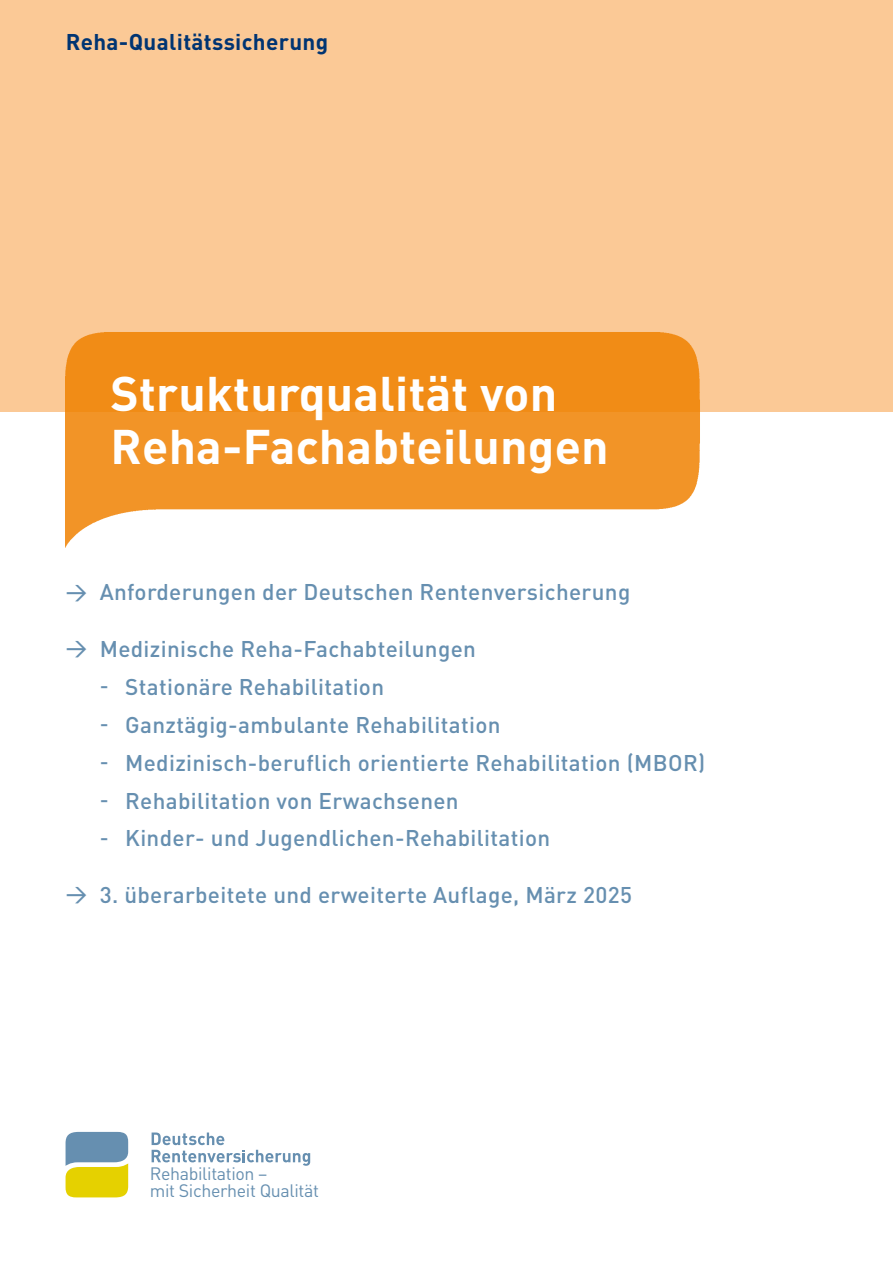
<style>
.page{position:relative;width:893px;height:1263px;background:#fff}
.page>*{position:absolute;margin:0;border:0;box-sizing:border-box;transform-origin:0 0}
.t1{font:700 48px/52.5px "DIN Pro DR Vp";letter-spacing:.005em;color:#fff}
.t2{font:500 22.5px "DIN Pro DR Vp";letter-spacing:.015em;color:#668fb0}
.t3{font:700 22.5px "DIN Pro DR Vp";letter-spacing:.015em;color:#003472}
.t4{font:17.85px/17.9px "DIN";letter-spacing:-.02em;color:#668fb0}
.s1{font-size:21px}
</style>
<div class="page">
<div style="left:0;top:0;width:893px;height:411px;background:#fbc996"></div>
<img style="left:66px;top:332px;width:694px;height:215px">
<svg style="left:66px;top:1132px;width:62px;height:65px;background:#adb767"></svg>
<svg style="left:152px;top:1132px;width:158px;height:34px"></svg>
<p class="t3" style="left:66px;top:27px;width:264px">Reha-Qualitätssicherung</p>
<h1 class="t1" style="left:111px;top:366px;width:500px">Strukturqualität von<br>Reha-Fachabteilungen</h1>
<p class="t2" style="left:66px;top:578px;width:566px"><span class="s1">&gt;</span> Anforderungen der Deutschen Rentenversicherung</p>
<p class="t2" style="left:66px;top:634px;width:412px"><span class="s1">&gt;</span> Medizinische Reha-Fachabteilungen</p>
<p class="t2" style="left:100px;top:672px;width:286px"><span class="s1">-</span> Stationäre Rehabilitation</p>
<p class="t2" style="left:100px;top:710px;width:402px"><span class="s1">-</span> Ganztägig-ambulante Rehabilitation</p>
<p class="t2" style="left:100px;top:748px;width:607px"><span class="s1">-</span> Medizinisch-beruflich orientierte Rehabilitation (MBOR)</p>
<p class="t2" style="left:100px;top:786px;width:361px"><span class="s1">-</span> Rehabilitation von Erwachsenen</p>
<p class="t2" style="left:100px;top:824px;width:452px"><span class="s1">-</span> Kinder- und Jugendlichen-Rehabilitation</p>
<p class="t2" style="left:66px;top:880px;width:568px"><span class="s1">&gt;</span> 3. überarbeitete und erweiterte Auflage, März 2025</p>
<p class="t4" style="left:150px;top:1164px;width:171px">Rehabilitation –<br>mit Sicherheit Qualität</p>
</div>
